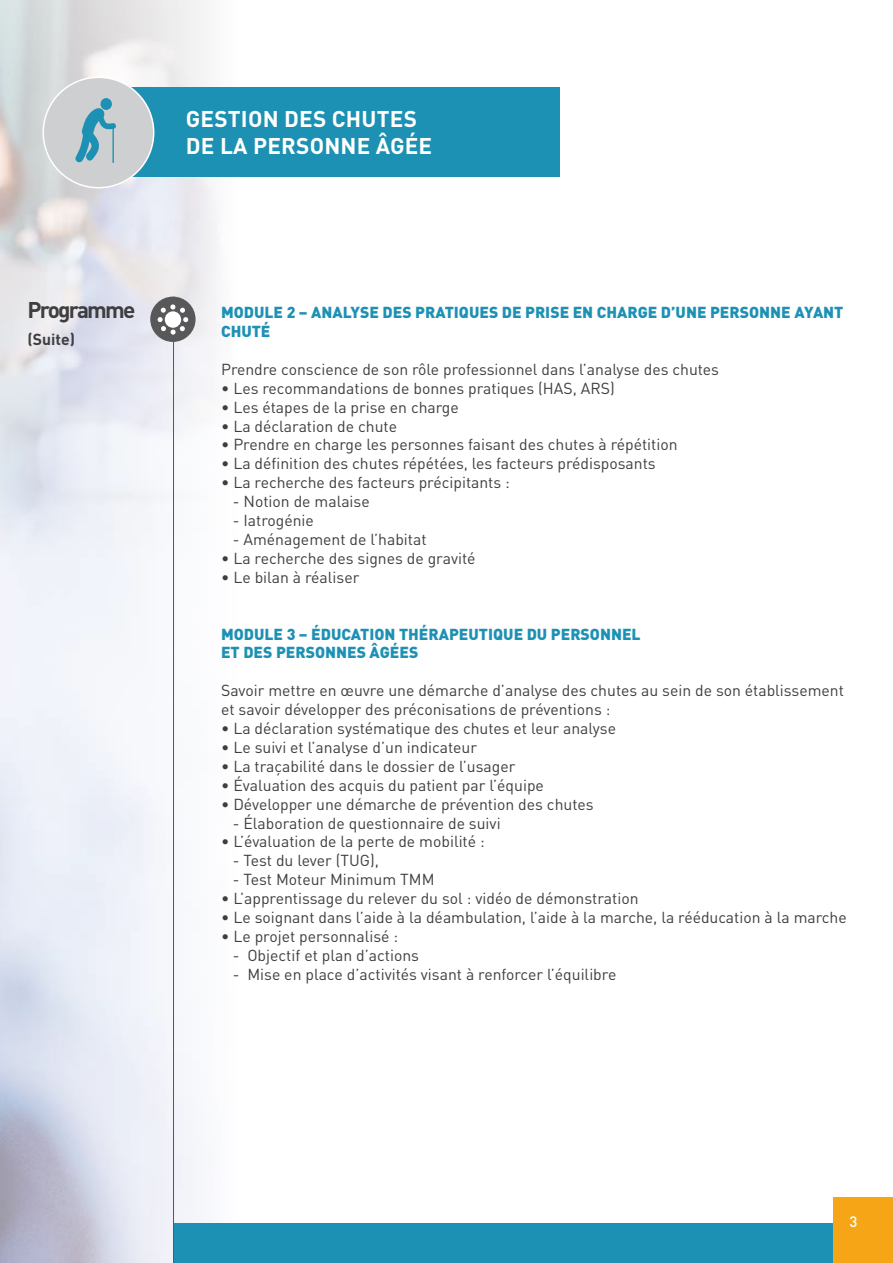
<style>
.page{position:relative;width:893px;height:1263px;background:#fff}
.page>*{position:absolute;margin:0;border:0;box-sizing:border-box;transform-origin:0 0}
.t1{font:700 22.5px/27px "DIN Pro";letter-spacing:.01em;color:#fff}
.t2{font:700 22.5px "DIN Pro";letter-spacing:-.08em;color:#3e3d40}
.t3{font:15.75px "DIN Pro";color:#3e3d40}
.t4{font:15.75px/18.9px "DIN Pro";color:#3e3e40}
.t5{font:900 15.75px/18.9px "DIN Pro";color:#1d91b4}
.t6{font:700 15.75px "DIN Pro";color:#3e3d40}
.t7{font:500 15px "DIN Pro";color:#fff}
</style>
<div class="page">
<img style="left:0;top:0;width:268px;height:1263px">
<div style="left:173px;top:1224px;width:720px;height:39px;background:#1d91b3"></div>
<div style="left:834px;top:1197px;width:59px;height:66px;background:#f6a517"></div>
<hr style="left:173px;top:297px;width:1px;height:966px;background:#58585a">
<div style="left:150px;top:297px;width:46px;height:45px;background:#58585a;border-radius:50%"></div>
<svg style="left:158px;top:304px;width:30px;height:31px"></svg>
<div style="left:131px;top:87px;width:429px;height:90px;background:#1d91b3"></div>
<div style="left:43px;top:77px;width:111px;height:111px;background:#cecfd0;border-radius:50%"></div>
<div style="left:43px;top:77px;width:111px;height:111px;border:2px solid #fff;border-radius:50%"></div>
<svg style="left:75px;top:108px;width:41px;height:55px"></svg>
<div style="left:101px;top:98px;width:11px;height:12px;background:#1d91b3;border-radius:50%"></div>
<h1 class="t1" style="left:186px;top:104px;width:248px">GESTION DES CHUTES<br>DE LA PERSONNE ÂGÉE</h1>
<h1 class="t2" style="left:28px;top:295px;width:109px">Programme</h1>
<p class="t6" style="left:28px;top:329px;width:49px">(Suite)</p>
<p class="t5" style="left:221px;top:302px;width:624px">MODULE 2 – ANALYSE DES PRATIQUES DE PRISE EN CHARGE D’UNE PERSONNE AYANT<br>CHUTÉ</p>
<p class="t4" style="left:221px;top:359px;width:499px">Prendre conscience de son rôle professionnel dans l’analyse des chutes</p>
<p class="t3" style="left:221px;top:377px;width:395px">• Les recommandations de bonnes pratiques (HAS, ARS)</p>
<p class="t3" style="left:221px;top:396px;width:239px">• Les étapes de la prise en charge</p>
<p class="t3" style="left:221px;top:415px;width:177px">• La déclaration de chute</p>
<p class="t3" style="left:221px;top:434px;width:458px">• Prendre en charge les personnes faisant des chutes à répétition</p>
<p class="t3" style="left:221px;top:453px;width:436px">• La définition des chutes répétées, les facteurs prédisposants</p>
<p class="t3" style="left:221px;top:472px;width:290px">• La recherche des facteurs précipitants :</p>
<p class="t3" style="left:233px;top:491px;width:138px">- Notion de malaise</p>
<p class="t3" style="left:233px;top:510px;width:83px">- Iatrogénie</p>
<p class="t3" style="left:233px;top:529px;width:195px">- Aménagement de l’habitat</p>
<p class="t3" style="left:221px;top:547px;width:256px">• La recherche des signes de gravité</p>
<p class="t3" style="left:221px;top:566px;width:140px">• Le bilan à réaliser</p>
<p class="t5" style="left:221px;top:624px;width:421px">MODULE 3 – ÉDUCATION THÉRAPEUTIQUE DU PERSONNEL<br>ET DES PERSONNES ÂGÉES</p>
<p class="t4" style="left:221px;top:680px;width:624px">Savoir mettre en œuvre une démarche d’analyse des chutes au sein de son établissement et savoir développer des préconisations de préventions :</p>
<p class="t3" style="left:221px;top:718px;width:396px">• La déclaration systématique des chutes et leur analyse</p>
<p class="t3" style="left:221px;top:736px;width:257px">• Le suivi et l’analyse d’un indicateur</p>
<p class="t3" style="left:221px;top:755px;width:296px">• La traçabilité dans le dossier de l’usager</p>
<p class="t3" style="left:221px;top:774px;width:324px">• Évaluation des acquis du patient par l’équipe</p>
<p class="t3" style="left:221px;top:793px;width:374px">• Développer une démarche de prévention des chutes</p>
<p class="t3" style="left:233px;top:812px;width:269px">- Élaboration de questionnaire de suivi</p>
<p class="t3" style="left:221px;top:831px;width:265px">• L’évaluation de la perte de mobilité :</p>
<p class="t3" style="left:233px;top:850px;width:148px">- Test du lever (TUG),</p>
<p class="t3" style="left:233px;top:869px;width:203px">- Test Moteur Minimum TMM</p>
<p class="t3" style="left:221px;top:888px;width:419px">• L’apprentissage du relever du sol : vidéo de démonstration</p>
<p class="t3" style="left:221px;top:907px;width:627px">• Le soignant dans l’aide à la déambulation, l’aide à la marche, la rééducation à la marche</p>
<p class="t3" style="left:221px;top:925px;width:179px">• Le projet personnalisé :</p>
<p class="t3" style="left:233px;top:944px;width:188px">- Objectif et plan d’actions</p>
<p class="t3" style="left:233px;top:963px;width:385px">- Mise en place d’activités visant à renforcer l’équilibre</p>
<p class="t7" style="left:850px;top:1211px;width:9px">3</p>
</div>
